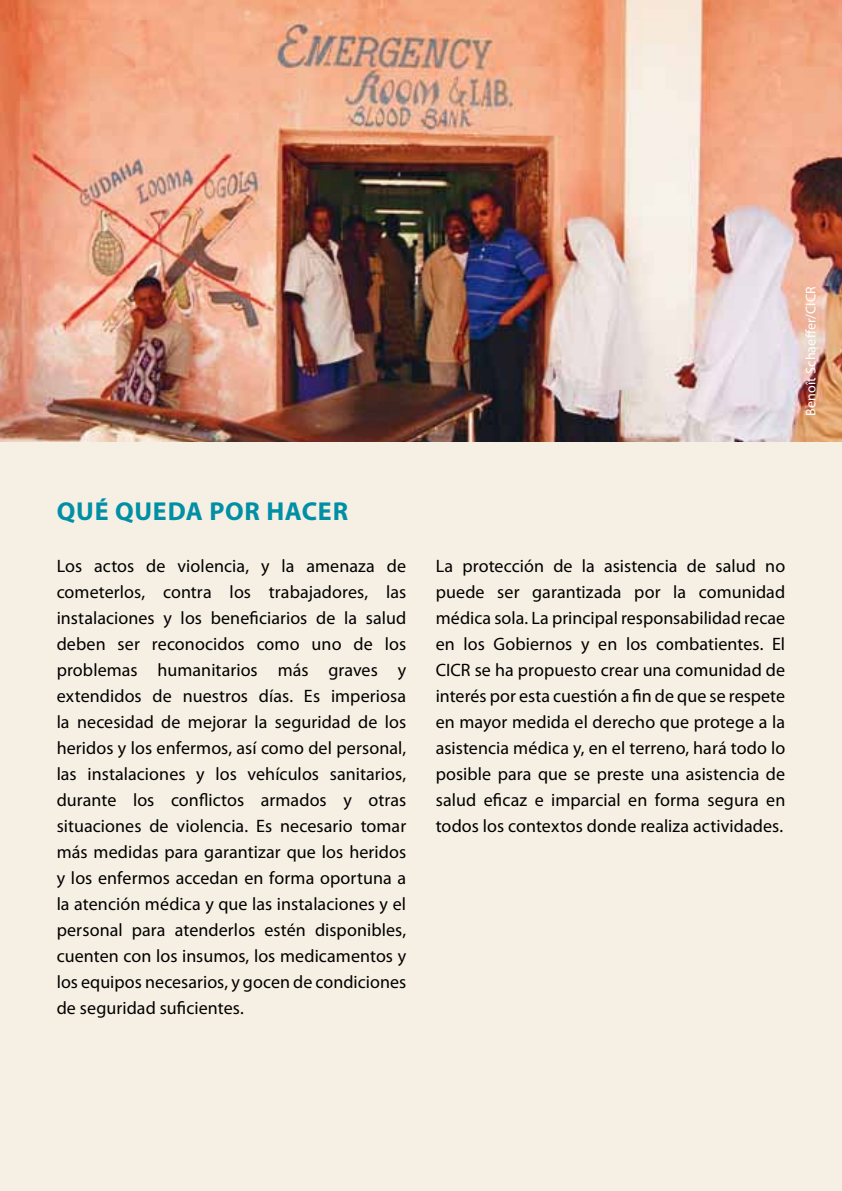
<style>
.page{position:relative;width:842px;height:1191px;background:#fff}
.page>*{position:absolute;margin:0;border:0;box-sizing:border-box;transform-origin:0 0}
.t1{font:700 26px "Myriad Pro";color:#008fa5}
.t2{font:18px/26px "Myriad Pro";letter-spacing:.005em;color:#000;text-align:justify}
.t3{font:14px "Myriad Pro";letter-spacing:.015em;color:#fff}
</style>
<div class="page">
<img style="left:0;top:0;width:842px;height:442px">
<div style="left:0;top:442px;width:842px;height:749px;background:#f6efe3"></div>
<p class="t3" style="left:802px;top:416px;width:131px;rotate:-90deg">Benoît Schaeffer/CICR</p>
<h1 class="t1" style="left:57px;top:494px;width:77px">QUÉ QUEDA</h1>
<h1 class="t1" style="left:209px;top:494px;width:18px">POR</h1>
<h1 class="t1" style="left:266px;top:494px;width:17px">HACER</h1>
<p class="t2" style="left:57px;top:553px;width:351px">Los actos de violencia, y la amenaza de cometerlos, contra los trabajadores, las instalaciones y los beneficiarios de la salud deben ser reconocidos como uno de los problemas humanitarios más graves y extendidos de nuestros días. Es imperiosa la necesidad de mejorar la seguridad de los heridos y los enfermos, así como del personal, las instalaciones y los vehículos sanitarios, durante los conflictos armados y otras situaciones de violencia. Es necesario tomar más medidas para garantizar que los heridos y los enfermos accedan en forma oportuna a la atención médica y que las instalaciones y el personal para atenderlos estén disponibles, cuenten con los insumos, los medicamentos y los equipos necesarios, y gocen de condiciones de seguridad suficientes.</p>
<p class="t2" style="left:436px;top:553px;width:351px">La protección de la asistencia de salud no puede ser garantizada por la comunidad médica sola. La principal responsabilidad recae en los Gobiernos y en los combatientes. El CICR se ha propuesto crear una comunidad de interés por esta cuestión a fin de que se respete en mayor medida el derecho que protege a la asistencia médica y, en el terreno, hará todo lo posible para que se preste una asistencia de salud eficaz e imparcial en forma segura en todos los contextos donde realiza actividades.</p>
</div>
